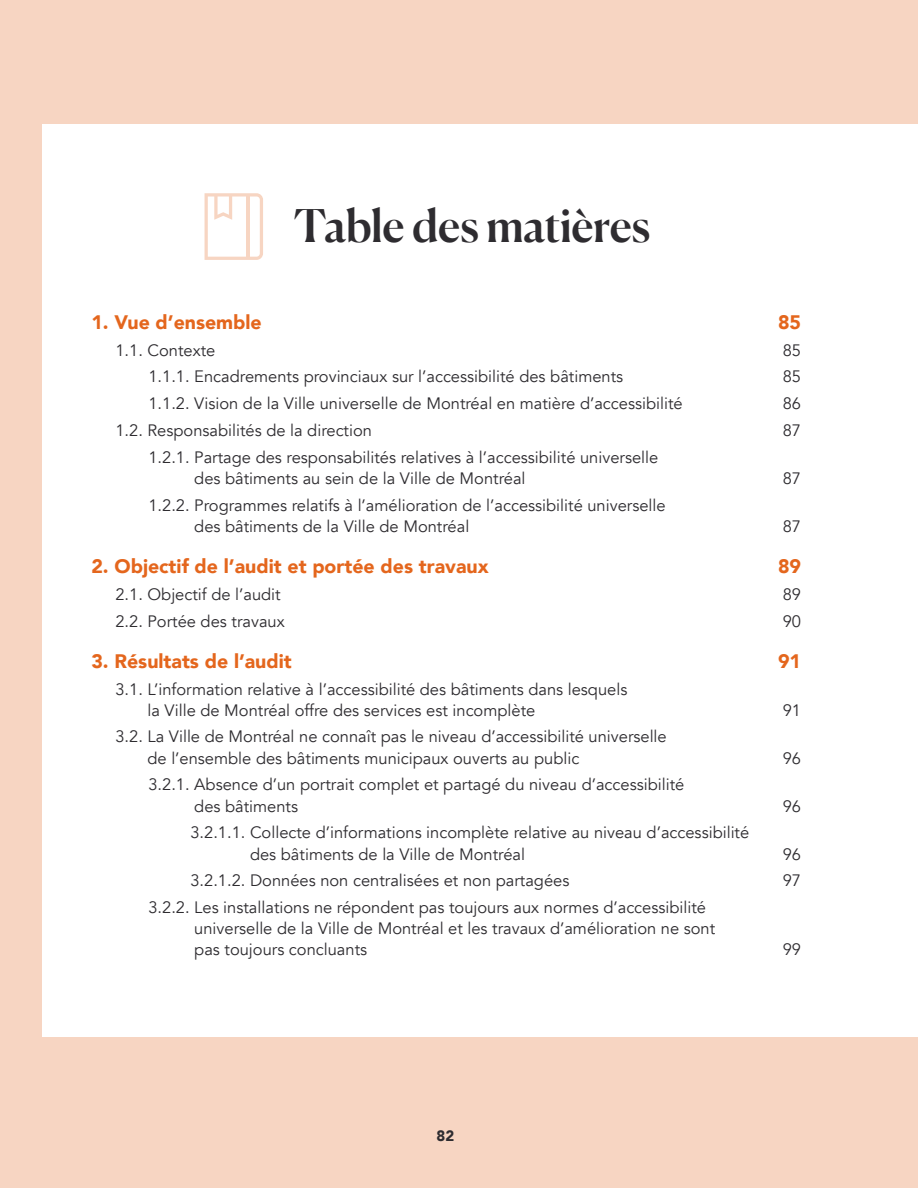
<style>
.page{position:relative;width:918px;height:1188px;background:#f7d5c2}
.page>*{position:absolute;margin:0;border:0;box-sizing:border-box;transform-origin:0 0}
.t1{font:500 45px "Canela";letter-spacing:-.01em;color:#2e2c30}
.t2{font:900 19.5px "Avenir";color:#e4661d}
.t3{font:16.5px/21px "Avenir";color:#2e2c30}
.t4{font:900 15px "Avenir";color:#2e2c30}
</style>
<div class="page">
<div style="left:43px;top:124px;width:875px;height:912px;background:#fff"></div>
<svg style="left:205px;top:193px;width:58px;height:67px"></svg>
<h1 class="t1" style="left:294px;top:191px;width:358px">Table des matières</h1>
<p class="t2" style="left:91px;top:305px;width:172px">1. Vue d’ensemble</p>
<p class="t2" style="left:778px;top:305px;width:25px">85</p>
<p class="t3" style="left:115px;top:340px;width:101px">1.1. Contexte</p>
<p class="t3" style="left:783px;top:340px;width:20px">85</p>
<p class="t3" style="left:148px;top:367px;width:476px">1.1.1. Encadrements provinciaux sur l’accessibilité des bâtiments</p>
<p class="t3" style="left:783px;top:367px;width:20px">85</p>
<p class="t3" style="left:148px;top:394px;width:536px">1.1.2. Vision de la Ville universelle de Montréal en matière d’accessibilité</p>
<p class="t3" style="left:783px;top:394px;width:20px">86</p>
<p class="t3" style="left:115px;top:421px;width:258px">1.2. Responsabilités de la direction</p>
<p class="t3" style="left:783px;top:421px;width:20px">87</p>
<p class="t3" style="left:194px;top:448px;width:466px;text-indent:-46px">1.2.1. Partage des responsabilités relatives à l’accessibilité universelle des bâtiments au sein de la Ville de Montréal</p>
<p class="t3" style="left:783px;top:469px;width:20px">87</p>
<p class="t3" style="left:194px;top:496px;width:473px;text-indent:-46px">1.2.2. Programmes relatifs à l’amélioration de l’accessibilité universelle des bâtiments de la Ville de Montréal</p>
<p class="t3" style="left:783px;top:517px;width:20px">87</p>
<p class="t2" style="left:91px;top:550px;width:399px">2. Objectif de l’audit et portée des travaux</p>
<p class="t2" style="left:778px;top:550px;width:25px">89</p>
<p class="t3" style="left:115px;top:584px;width:167px">2.1. Objectif de l’audit</p>
<p class="t3" style="left:783px;top:584px;width:20px">89</p>
<p class="t3" style="left:115px;top:611px;width:171px">2.2. Portée des travaux</p>
<p class="t3" style="left:783px;top:611px;width:20px">90</p>
<p class="t2" style="left:91px;top:644px;width:202px">3. Résultats de l’audit</p>
<p class="t2" style="left:778px;top:644px;width:25px">91</p>
<p class="t3" style="left:148px;top:679px;width:481px;text-indent:-32px">3.1. L’information relative à l’accessibilité des bâtiments dans lesquels la Ville de Montréal offre des services est incomplète</p>
<p class="t3" style="left:783px;top:700px;width:20px">91</p>
<p class="t3" style="left:148px;top:727px;width:521px;text-indent:-32px">3.2. La Ville de Montréal ne connaît pas le niveau d’accessibilité universelle de l’ensemble des bâtiments municipaux ouverts au public</p>
<p class="t3" style="left:194px;top:775px;width:492px;text-indent:-46px">3.2.1. Absence d’un portrait complet et partagé du niveau d’accessibilité des bâtiments</p>
<p class="t3" style="left:250px;top:823px;width:501px;text-indent:-60px">3.2.1.1. Collecte d’informations incomplète relative au niveau d’accessibilité des bâtiments de la Ville de Montréal</p>
<p class="t3" style="left:783px;top:748px;width:20px">96</p>
<p class="t3" style="left:783px;top:796px;width:20px">96</p>
<p class="t3" style="left:783px;top:844px;width:20px">96</p>
<p class="t3" style="left:190px;top:871px;width:380px">3.2.1.2. Données non centralisées et non partagées</p>
<p class="t3" style="left:783px;top:871px;width:20px">97</p>
<p class="t3" style="left:194px;top:898px;width:523px;text-indent:-46px">3.2.2. Les installations ne répondent pas toujours aux normes d’accessibilité universelle de la Ville de Montréal et les travaux d’amélioration ne sont pas toujours concluants</p>
<p class="t3" style="left:783px;top:940px;width:20px">99</p>
<p class="t4" style="left:437px;top:1123px;width:19px">82</p>
</div>
